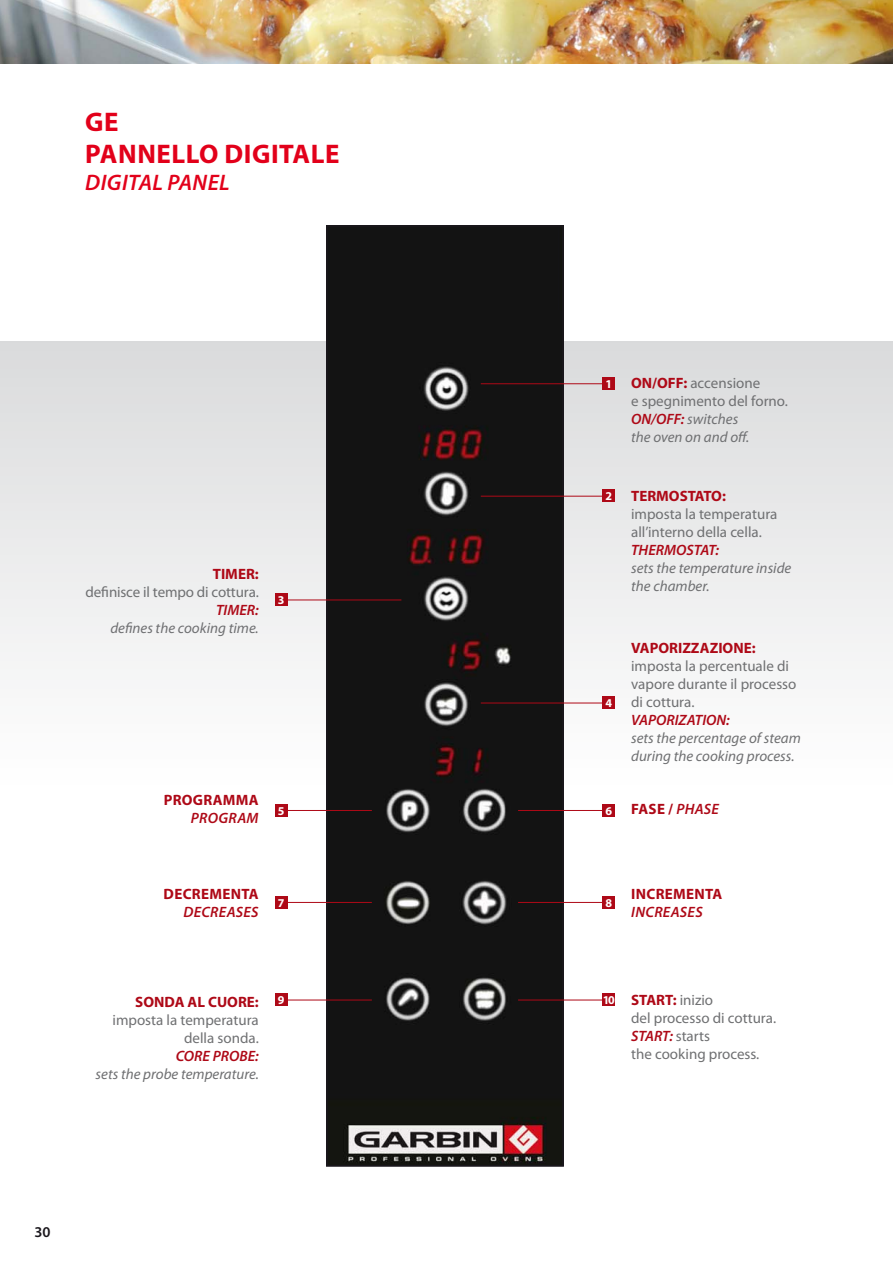
<style>
.page{position:relative;width:893px;height:1263px;background:#fff}
.page>*{position:absolute;margin:0;border:0;box-sizing:border-box;transform-origin:0 0}
.t1{font:700 27px/32.4px "Myriad Pro";letter-spacing:.02em;color:#e2001a}
.t2{font:italic 600 22.5px "Myriad Pro";letter-spacing:.02em;color:#e2001a}
.t3{font:15px/18px "Myriad Pro";color:#6f7072}
.t4{font:italic 15px/18px "Myriad Pro";color:#6f7072}
.t5{font:700 15px "Myriad Pro";color:#ae0917}
.t6{font:italic 600 15px "Myriad Pro";color:#ae0917}
.t7{font:700 15px "Myriad Pro";letter-spacing:.02em;color:#ae0917}
.t8{font:italic 600 15px "Myriad Pro";letter-spacing:.02em;color:#ae0917}
.t9{font:600 15px "Myriad Pro";color:#1a171c}
.t10{font:700 12px "Myriad Pro";color:#fff}
.s1{font-weight:700;color:#ae0917}
.s2{font-weight:600;font-style:italic;color:#ae0917}
.s3{font-style:italic}
.s4{font-weight:600;font-style:italic}
</style>
<div class="page">
<div style="left:0;top:341px;width:893px;height:447px;background:linear-gradient(to bottom,#dadbdc,#fff)"></div>
<img style="left:0;top:0;width:893px;height:64px">
<img style="left:329px;top:228px;width:232px;height:936px">
<div style="left:326px;top:225px;width:238px;height:942px;border:2px solid #1a171c"></div>
<div style="left:602px;top:377px;width:13px;height:12px;background:#ae0917"></div>
<div style="left:602px;top:489px;width:13px;height:13px;background:#ae0917"></div>
<div style="left:602px;top:696px;width:13px;height:13px;background:#ae0917"></div>
<div style="left:602px;top:804px;width:13px;height:12px;background:#ae0917"></div>
<div style="left:602px;top:896px;width:13px;height:12px;background:#ae0917"></div>
<div style="left:602px;top:993px;width:13px;height:13px;background:#ae0917"></div>
<div style="left:275px;top:804px;width:13px;height:12px;background:#ae0917"></div>
<div style="left:275px;top:593px;width:13px;height:13px;background:#ae0917"></div>
<div style="left:275px;top:896px;width:13px;height:12px;background:#ae0917"></div>
<div style="left:275px;top:993px;width:13px;height:13px;background:#ae0917"></div>
<hr style="left:481px;top:383px;width:121px;height:1px;background:#ae0917">
<hr style="left:481px;top:496px;width:121px;height:1px;background:#ae0917">
<hr style="left:481px;top:703px;width:121px;height:1px;background:#ae0917">
<hr style="left:518px;top:810px;width:84px;height:1px;background:#ae0917">
<hr style="left:518px;top:902px;width:84px;height:1px;background:#ae0917">
<hr style="left:518px;top:1000px;width:84px;height:1px;background:#ae0917">
<hr style="left:288px;top:810px;width:84px;height:1px;background:#ae0917">
<hr style="left:288px;top:600px;width:113px;height:1px;background:#ae0917">
<hr style="left:288px;top:902px;width:84px;height:1px;background:#ae0917">
<hr style="left:288px;top:1000px;width:84px;height:1px;background:#ae0917">
<h1 class="t1" style="left:85px;top:108px;width:256px">GE<br>PANNELLO DIGITALE</h1>
<h2 class="t2" style="left:85px;top:174px;width:146px">DIGITAL PANEL</h2>
<p class="t5" style="left:213px;top:568px;width:47px">TIMER:</p>
<p class="t3" style="left:86px;top:584px;width:175px">definisce il tempo di cottura.</p>
<p class="t6" style="left:216px;top:604px;width:44px">TIMER:</p>
<p class="t4" style="left:110px;top:620px;width:150px">defines the cooking time.</p>
<p class="t10" style="left:278px;top:595px;width:8px">3</p>
<p class="t7" style="left:164px;top:794px;width:96px">PROGRAMMA</p>
<p class="t8" style="left:191px;top:812px;width:69px">PROGRAM</p>
<p class="t10" style="left:278px;top:806px;width:8px">5</p>
<p class="t7" style="left:164px;top:889px;width:97px">DECREMENTA</p>
<p class="t8" style="left:183px;top:907px;width:77px">DECREASES</p>
<p class="t10" style="left:278px;top:898px;width:8px">7</p>
<p class="t5" style="left:135px;top:996px;width:125px">SONDA AL CUORE:</p>
<p class="t3" style="left:113px;top:1012px;width:148px;text-align:right">imposta la temperatura della sonda.</p>
<p class="t6" style="left:176px;top:1050px;width:85px">CORE PROBE:</p>
<p class="t4" style="left:96px;top:1066px;width:165px">sets the probe temperature.</p>
<p class="t10" style="left:278px;top:995px;width:8px">9</p>
<p class="t9" style="left:34px;top:1226px;width:18px">30</p>
<p class="t10" style="left:605px;top:379px;width:8px">1</p>
<p class="t10" style="left:605px;top:491px;width:8px">2</p>
<p class="t3" style="left:631px;top:375px;width:158px"><span class="s1">ON/OFF:</span> accensione<br>e spegnimento del forno.<br><span class="s2">ON/OFF:</span> <span class="s3">switches<br>the oven on and off.</span></p>
<p class="t5" style="left:631px;top:490px;width:96px">TERMOSTATO:</p>
<p class="t3" style="left:631px;top:506px;width:148px">imposta la temperatura all’interno della cella.</p>
<p class="t6" style="left:631px;top:544px;width:90px">THERMOSTAT:</p>
<p class="t4" style="left:631px;top:560px;width:162px">sets the temperature inside the chamber.</p>
<p class="t10" style="left:605px;top:698px;width:8px">4</p>
<p class="t10" style="left:605px;top:806px;width:8px">6</p>
<p class="t5" style="left:631px;top:643px;width:126px">VAPORIZZAZIONE:</p>
<p class="t3" style="left:631px;top:659px;width:167px">imposta la percentuale di vapore durante il processo di cottura.</p>
<p class="t6" style="left:631px;top:715px;width:100px">VAPORIZATION:</p>
<p class="t4" style="left:631px;top:731px;width:171px">sets the percentage of steam during the cooking process.</p>
<p class="t5" style="left:631px;top:803px;width:89px">FASE / <span class="s4">PHASE</span></p>
<p class="t10" style="left:605px;top:898px;width:8px">8</p>
<p class="t7" style="left:631px;top:889px;width:93px">INCREMENTA</p>
<p class="t8" style="left:631px;top:907px;width:73px">INCREASES</p>
<p class="t10" style="left:603px;top:995px;width:13px">10</p>
<p class="t3" style="left:631px;top:992px;width:147px"><span class="s1">START:</span> inizio<br>del processo di cottura.<br><span class="s2">START:</span> starts<br>the cooking process.</p>
</div>
